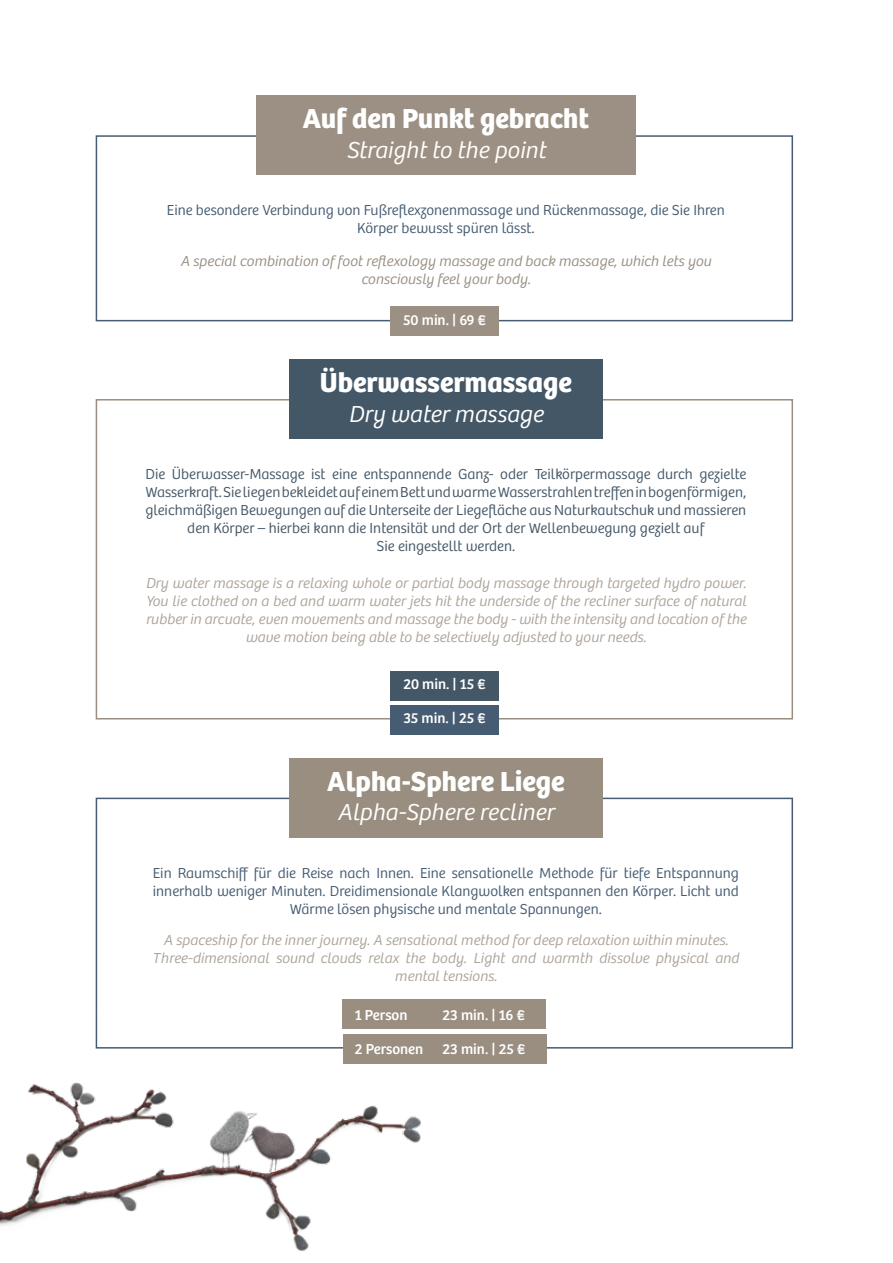
<style>
.page{position:relative;width:893px;height:1263px;background:#fff}
.page>*{position:absolute;margin:0;border:0;box-sizing:border-box;transform-origin:0 0}
.t1{font:700 28.5px "Bree";color:#fff}
.t2{font:italic 300 24px "Bree";color:#fff}
.t3{font:italic 300 15px/18px "Bree";color:#998e80;text-align:center}
.t4{font:300 15px/18px "Bree";color:#445767;text-align:center}
.t5{font:300 15px/18px "Bree";color:#465c72;text-align:center}
.t6{font:italic 300 15px/18px "Bree";color:#9b9083;text-align:center}
.t7{font:15px "Bree";color:#fff}
</style>
<div class="page">
<img style="left:0;top:1015px;width:447px;height:236px">
<div style="left:96px;top:135px;width:697px;height:186px;border:2px solid #465c72"></div>
<div style="left:256px;top:96px;width:380px;height:79px;background:#9b9083"></div>
<div style="left:390px;top:307px;width:109px;height:29px;background:#9b9083"></div>
<div style="left:96px;top:399px;width:697px;height:320px;border:2px solid #998e80"></div>
<div style="left:289px;top:359px;width:314px;height:80px;background:#445767"></div>
<div style="left:390px;top:671px;width:108px;height:29px;background:#445767"></div>
<div style="left:390px;top:705px;width:109px;height:29px;background:#465c72"></div>
<div style="left:96px;top:798px;width:697px;height:250px;border:2px solid #465c72"></div>
<div style="left:289px;top:758px;width:314px;height:79px;background:#998e80"></div>
<div style="left:342px;top:1000px;width:204px;height:29px;background:#998e80"></div>
<div style="left:343px;top:1034px;width:203px;height:29px;background:#998e80"></div>
<h1 class="t1" style="left:303px;top:101px;width:288px">Auf den Punkt gebracht</h1>
<h2 class="t2" style="left:346px;top:136px;width:201px">Straight to the point</h2>
<p class="t5" style="left:167px;top:201px;width:559px">Eine besondere Verbindung von Fußreflexzonenmassage und Rückenmassage, die Sie Ihren<br>Körper bewusst spüren lässt.</p>
<p class="t6" style="left:180px;top:253px;width:532px">A special combination of foot reflexology massage and back massage, which lets you consciously feel your body.</p>
<p class="t7" style="left:403px;top:311px;width:84px">50 min. | 69 €</p>
<h1 class="t1" style="left:320px;top:365px;width:253px">Überwassermassage</h1>
<h2 class="t2" style="left:348px;top:400px;width:196px">Dry water massage</h2>
<p class="t4" style="left:145px;top:465px;width:602px">Die Überwasser-Massage ist eine entspannende Ganz- oder Teilkörpermassage durch gezielte Wasserkraft. Sie liegen bekleidet auf einem Bett und warme Wasserstrahlen treffen in bogenförmigen, gleichmäßigen Bewegungen auf die Unterseite der Liegefläche aus Naturkautschuk und massieren den Körper – hierbei kann die Intensität und der Ort der Wellenbewegung gezielt auf<br>Sie eingestellt werden.</p>
<p class="t3" style="left:145px;top:574px;width:602px">Dry water massage is a relaxing whole or partial body massage through targeted hydro power.<br>You lie clothed on a bed and warm water jets hit the underside of the recliner surface of natural rubber in arcuate, even movements and massage the body - with the intensity and location of the wave motion being able to be selectively adjusted to your needs.</p>
<p class="t7" style="left:404px;top:675px;width:83px">20 min. | 15 €</p>
<p class="t7" style="left:403px;top:709px;width:84px">35 min. | 25 €</p>
<h1 class="t1" style="left:327px;top:764px;width:239px">Alpha-Sphere Liege</h1>
<h2 class="t2" style="left:338px;top:799px;width:218px">Alpha-Sphere recliner</h2>
<p class="t5" style="left:153px;top:864px;width:587px">Ein Raumschiff für die Reise nach Innen. Eine sensationelle Methode für tiefe Entspannung innerhalb weniger Minuten. Dreidimensionale Klangwolken entspannen den Körper. Licht und<br>Wärme lösen physische und mentale Spannungen.</p>
<p class="t3" style="left:153px;top:931px;width:587px">A spaceship for the inner journey. A sensational method for deep relaxation within minutes.<br>Three-dimensional sound clouds relax the body. Light and warmth dissolve physical and mental tensions.</p>
<p class="t7" style="left:443px;top:1006px;width:84px">23 min. | 16 €</p>
<p class="t7" style="left:443px;top:1040px;width:84px">23 min. | 25 €</p>
<p class="t7" style="left:355px;top:1006px;width:54px">1 Person</p>
<p class="t7" style="left:355px;top:1040px;width:70px">2 Personen</p>
</div>
